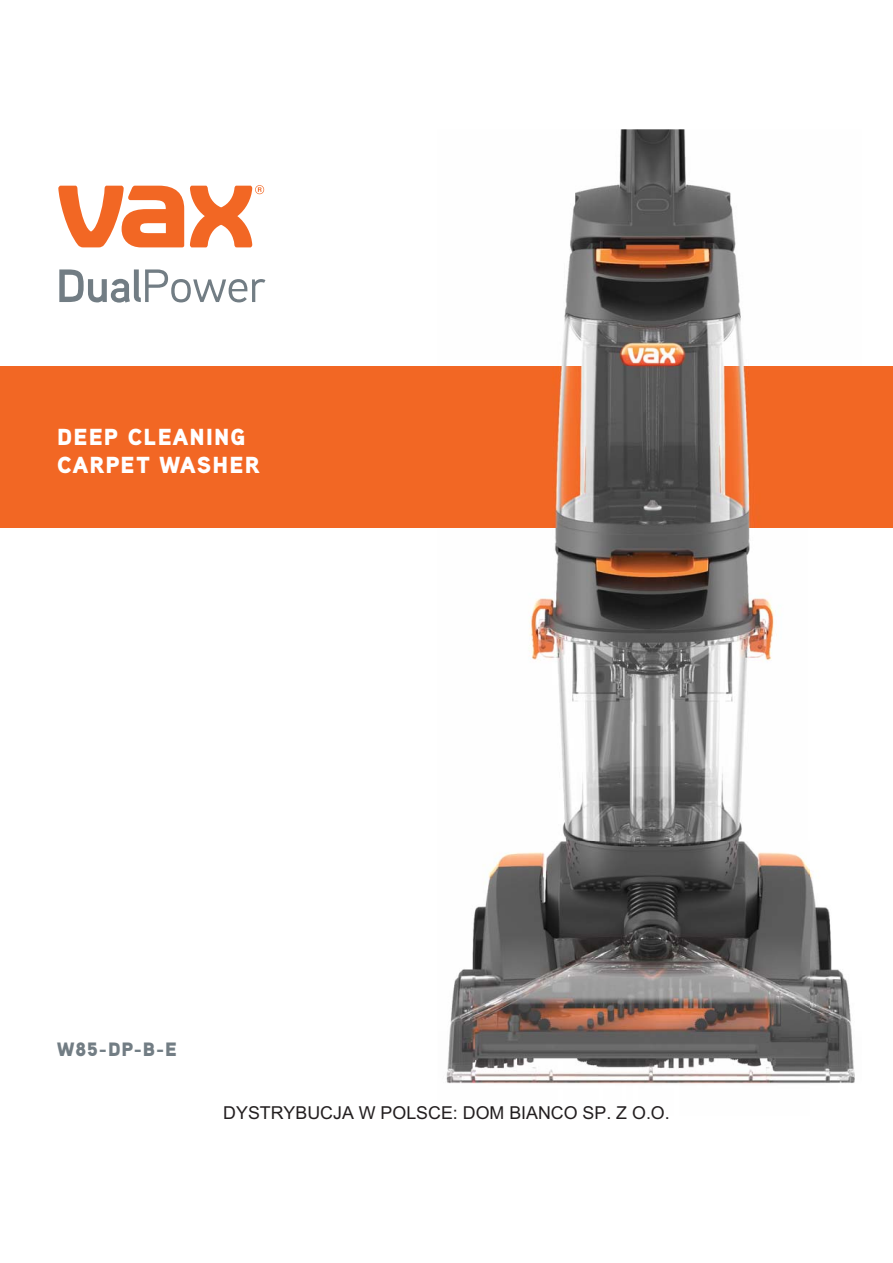
<style>
.page{position:relative;width:893px;height:1263px;background:#fff}
.page>*{position:absolute;margin:0;border:0;box-sizing:border-box;transform-origin:0 0}
.t1{font:900 23.25px/27.9px "Vax Aaux Next";letter-spacing:.05em;color:#fff}
.t2{font:900 19.35px "Vax Aaux Next";color:#727d84}
.t3{font:17.85px "Arial";color:#231f20}
</style>
<div class="page">
<div style="left:0;top:367px;width:892px;height:161px;background:#f26724"></div>
<img style="left:437px;top:129px;width:424px;height:384px">
<img style="left:446px;top:513px;width:409px;height:571px">
<svg style="left:59px;top:269px;width:206px;height:34px"></svg>
<svg style="left:58px;top:185px;width:206px;height:62px"></svg>
<h1 class="t1" style="left:57px;top:426px;width:204px">DEEP CLEANING<br>CARPET WASHER</h1>
<p class="t2" style="left:57px;top:1043px;width:121px">W85-DP-B-E</p>
<p class="t3" style="left:223px;top:1102px;width:448px">DYSTRYBUCJA W POLSCE: DOM BIANCO SP. Z O.O.</p>
</div>
